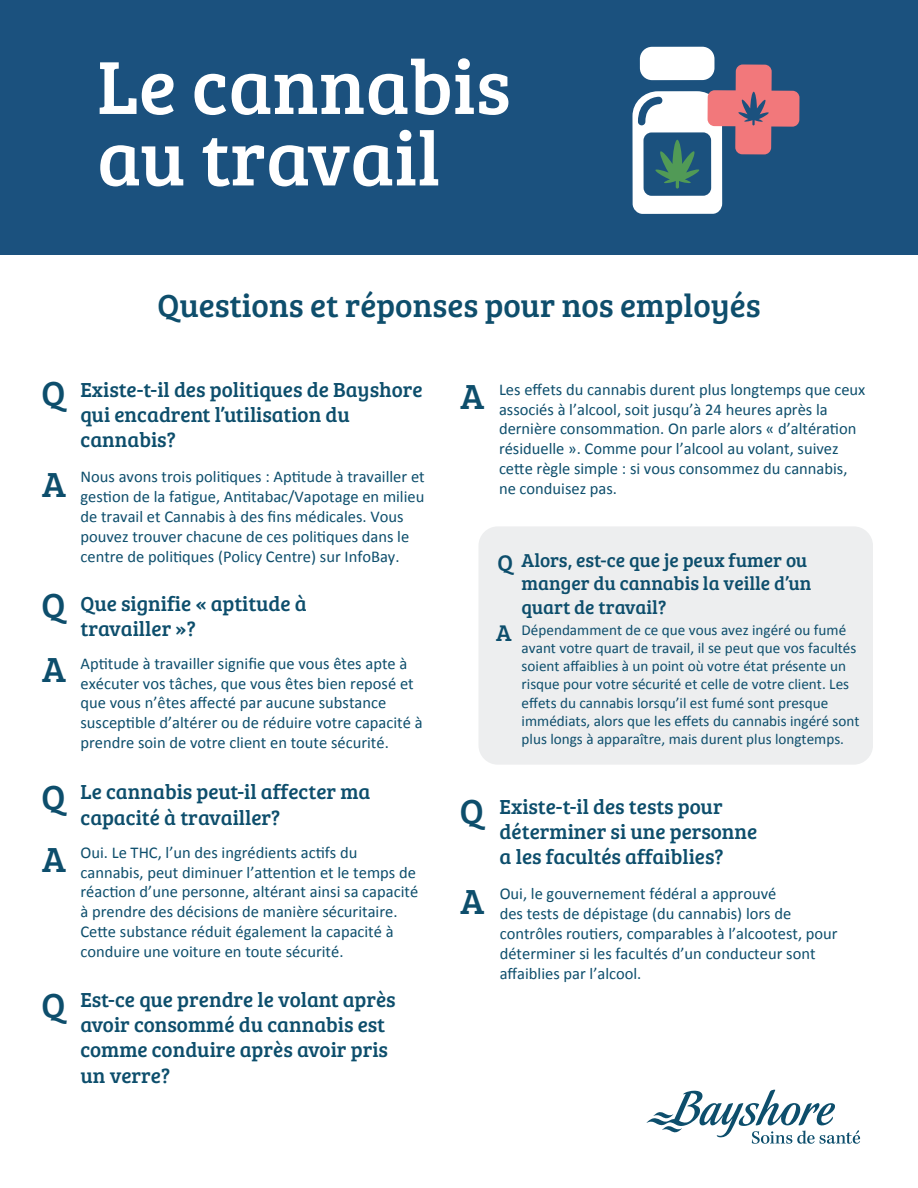
<style>
.page{position:relative;width:918px;height:1188px;background:#fff}
.page>*{position:absolute;margin:0;border:0;box-sizing:border-box;transform-origin:0 0}
.t1{font:77.55px/71.6px "Bree Serif";color:#fff}
.t2{font:36px "Bree Serif";color:#0d4e6c}
.t3{font:33px "Bree Serif";color:#0e4e6c}
.t4{font:23.4px "Bree Serif";color:#0d4e6c}
.t5{font:21px/25.2px "Bree Serif";color:#0d4e6c}
.t6{font:19.35px/23.2px "Bree Serif";color:#0d4e6c}
.t7{font:16.5px/19.8px "Calibri";color:#0d4e6c}
.t8{font:15.15px/18.1px "Calibri";color:#0d4e6c}
.s1{font-size:36px}
.s2{font-family:"Bree Serif";font-size:36px}
.s3{font-family:"Bree Serif";font-size:23.4px}
</style>
<div class="page">
<div style="left:0;top:0;width:918px;height:255px;background:#1b517e"></div>
<div style="left:640px;top:47px;width:74px;height:33px;background:#fff;border-radius:12px"></div>
<svg style="left:632px;top:64px;width:168px;height:150px"></svg>
<div style="left:479px;top:526px;width:394px;height:239px;background:#edeeef;border-radius:19px"></div>
<svg style="left:647px;top:1090px;width:213px;height:54px"></svg>
<h1 class="t1" style="left:97px;top:47px;width:415px">Le cannabis au travail</h1>
<h3 class="t3" style="left:157px;top:282px;width:605px">Questions et réponses pour nos employés</h3>
<h2 class="t2" style="left:41px;top:367px;width:25px">Q</h2>
<h2 class="t2" style="left:42px;top:458px;width:25px">A</h2>
<p class="t5" style="left:80px;top:376px;width:344px">Existe-t-il des politiques de Bayshore qui encadrent l’utilisation du cannabis?</p>
<p class="t7" style="left:81px;top:467px;width:346px">Nous avons trois politiques : Aptitude à travailler et gestion de la fatigue, Antitabac/Vapotage en milieu de travail et Cannabis à des fins médicales. Vous pouvez trouver chacune de ces politiques dans le centre de politiques (Policy Centre) sur InfoBay.</p>
<p class="t5" style="left:80px;top:590px;width:228px;text-indent:-39px"><span class="s1">Q</span> Que signifie « aptitude à travailler »?</p>
<h2 class="t2" style="left:42px;top:644px;width:25px">A</h2>
<p class="t7" style="left:81px;top:654px;width:344px">Aptitude à travailler signifie que vous êtes apte à exécuter vos tâches, que vous êtes bien reposé et que vous n’êtes affecté par aucune substance susceptible d’altérer ou de réduire votre capacité à prendre soin de votre client en toute sécurité.</p>
<p class="t5" style="left:80px;top:779px;width:292px;text-indent:-39px"><span class="s1">Q</span> Le cannabis peut-il affecter ma capacité à travailler?</p>
<p class="t7" style="left:81px;top:843px;width:339px;text-indent:-38px"><span class="s2">A</span> Oui. Le THC, l’un des ingrédients actifs du cannabis, peut diminuer l’attention et le temps de réaction d’une personne, altérant ainsi sa capacité à prendre des décisions de manière sécuritaire.<br>Cette substance réduit également la capacité à conduire une voiture en toute sécurité.</p>
<h2 class="t2" style="left:41px;top:979px;width:25px">Q</h2>
<p class="t5" style="left:80px;top:986px;width:317px">Est-ce que prendre le volant après avoir consommé du cannabis est comme conduire après avoir pris un verre?</p>
<p class="t7" style="left:499px;top:380px;width:368px;text-indent:-38px"><span class="s2">A</span> Les effets du cannabis durent plus longtemps que ceux associés à l’alcool, soit jusqu’à 24 heures après la dernière consommation. On parle alors « d’altération résiduelle ». Comme pour l’alcool au volant, suivez cette règle simple : si vous consommez du cannabis, ne conduisez pas.</p>
<p class="t6" style="left:522px;top:548px;width:291px">Alors, est-ce que je peux fumer ou manger du cannabis la veille d’un quart de travail?</p>
<h3 class="t4" style="left:498px;top:546px;width:17px">Q</h3>
<p class="t8" style="left:522px;top:621px;width:339px;text-indent:-25px"><span class="s3">A</span> Dépendamment de ce que vous avez ingéré ou fumé avant votre quart de travail, il se peut que vos facultés soient affaiblies à un point où votre état présente un risque pour votre sécurité et celle de votre client. Les effets du cannabis lorsqu’il est fumé sont presque immédiats, alors que les effets du cannabis ingéré sont plus longs à apparaître, mais durent plus longtemps.</p>
<h2 class="t2" style="left:460px;top:786px;width:25px">Q</h2>
<p class="t5" style="left:500px;top:793px;width:259px">Existe-t-il des tests pour déterminer si une personne a les facultés affaiblies?</p>
<p class="t7" style="left:500px;top:884px;width:339px;text-indent:-39px"><span class="s2">A</span> Oui, le gouvernement fédéral a approuvé<br>des tests de dépistage (du cannabis) lors de contrôles routiers, comparables à l’alcootest, pour déterminer si les facultés d’un conducteur sont affaiblies par l’alcool.</p>
</div>
